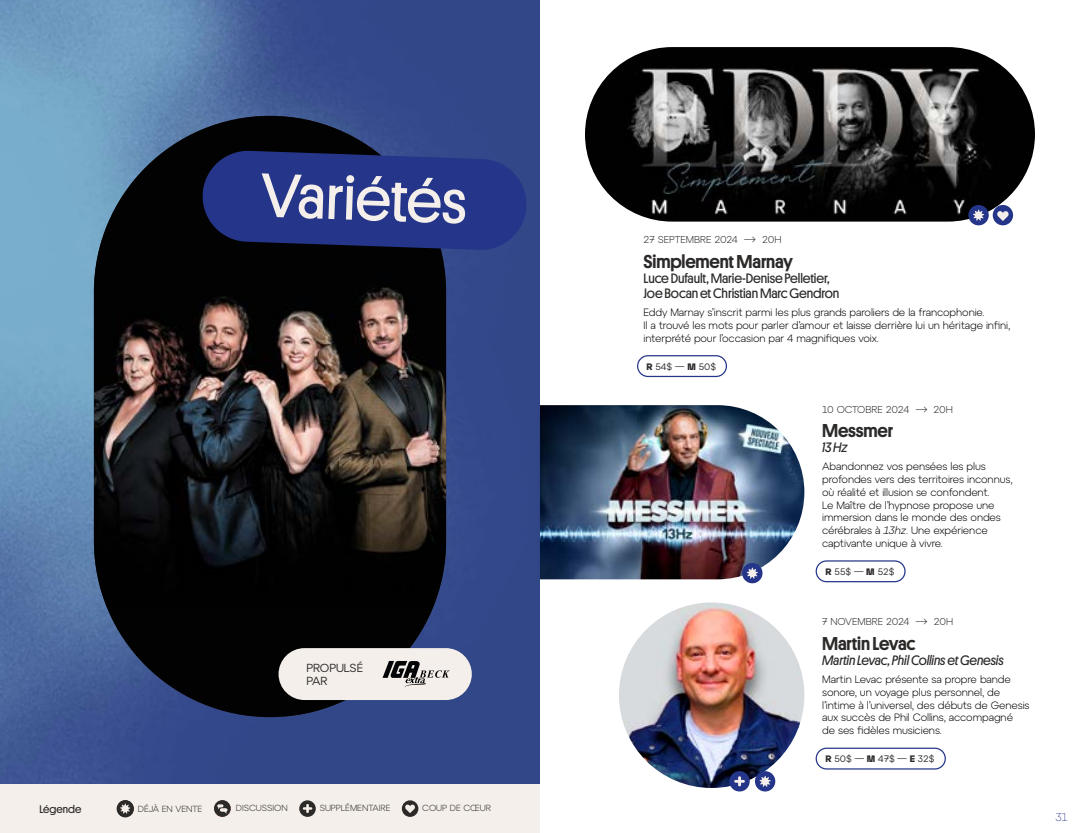
<style>
.page{position:relative;width:1080px;height:833px;background:#fff}
.page>*{position:absolute;margin:0;border:0;box-sizing:border-box;transform-origin:0 0}
.t1{font:62.38px "Platform";color:#f4efea}
.t2{font:500 18.75px "Platform";letter-spacing:-.01em;color:#2c2a29}
.t3{font:13.75px/15px "Platform";letter-spacing:-.01em;color:#2c2a29}
.t4{font:italic 13.75px "Platform";letter-spacing:-.01em;color:#2c2a29}
.t5{font:11.75px/12.5px "Atyp Text";color:#2c2a29}
.t6{font:100 11.25px "Atyp Text";color:#25368a}
.t7{font:11.12px "Platform";color:#2c2a29}
.t8{font:300 10.62px/12.8px "Atyp Text";letter-spacing:-.01em;color:#000}
.t9{font:300 10px "Atyp Text";color:#2c2a29}
.t10{font:300 10px "Atyp Text";letter-spacing:-.03em;color:#2c2a29}
.t11{font:9.38px "Atyp Text";letter-spacing:-.005em;color:#2c2a29}
.t12{font:300 8.88px "Atyp Text";color:#2c2a29}
.s1{font-family:"Atyp Display";font-weight:700}
.s2{font-style:italic}
</style>
<div class="page">
<img style="left:540px;top:405px;width:264px;height:174px">
<div style="left:816px;top:560px;width:90px;height:22px;border:1px solid #25368a;border-radius:10px"></div>
<div style="left:742px;top:563px;width:21px;height:20px;background:#25368a;border-radius:50%"></div>
<svg style="left:747px;top:567px;width:11px;height:11px"></svg>
<img style="left:0;top:0;width:540px;height:784px">
<img style="left:94px;top:116px;width:352px;height:601px;border-radius:176px">
<svg style="left:202px;top:150px;width:325px;height:101px;background:#22327d"></svg>
<div style="left:279px;top:648px;width:193px;height:52px;background:#f4efea;border-radius:26px"></div>
<svg style="left:383px;top:661px;width:67px;height:26px"></svg>
<div style="left:0;top:784px;width:540px;height:48px;background:#f4efea"></div>
<svg style="left:214px;top:800px;width:17px;height:16px"></svg>
<svg style="left:217px;top:802px;width:11px;height:11px"></svg>
<svg style="left:299px;top:800px;width:17px;height:16px"></svg>
<svg style="left:302px;top:803px;width:11px;height:10px"></svg>
<div style="left:117px;top:800px;width:17px;height:17px;background:#2c2a29;border-radius:50%"></div>
<svg style="left:120px;top:803px;width:10px;height:11px"></svg>
<div style="left:402px;top:800px;width:16px;height:16px;background:#2c2a29;border-radius:50%"></div>
<svg style="left:405px;top:804px;width:10px;height:9px"></svg>
<img style="left:585px;top:47px;width:450px;height:174px;border-radius:87px">
<div style="left:637px;top:355px;width:90px;height:22px;border:1px solid #25368a;border-radius:10px"></div>
<div style="left:968px;top:205px;width:21px;height:20px;background:#25368a;border-radius:50%"></div>
<svg style="left:973px;top:209px;width:11px;height:12px"></svg>
<div style="left:993px;top:205px;width:20px;height:20px;background:#25368a;border-radius:50%"></div>
<svg style="left:997px;top:211px;width:12px;height:10px"></svg>
<div style="left:816px;top:747px;width:130px;height:22px;border:1px solid #25368a;border-radius:10px"></div>
<img style="left:619px;top:602px;width:185px;height:186px;border-radius:93px">
<div style="left:755px;top:771px;width:20px;height:20px;background:#25368a;border-radius:50%"></div>
<svg style="left:759px;top:775px;width:12px;height:12px"></svg>
<div style="left:729px;top:771px;width:21px;height:20px;background:#25368a;border-radius:50%"></div>
<svg style="left:734px;top:776px;width:11px;height:10px"></svg>
<h1 class="t1" style="left:263px;top:150px;width:207px;rotate:2deg">Variétés</h1>
<p class="t5" style="left:306px;top:661px;width:58px">PROPULSÉ<br>PAR</p>
<p class="t7" style="left:39px;top:801px;width:43px">Légende</p>
<p class="t12" style="left:138px;top:802px;width:66px">DÉJÀ EN VENTE</p>
<p class="t12" style="left:236px;top:801px;width:53px">DISCUSSION</p>
<p class="t12" style="left:320px;top:801px;width:72px">SUPPLÉMENTAIRE</p>
<p class="t12" style="left:422px;top:801px;width:70px">COUP DE CŒUR</p>
<p class="t9" style="left:644px;top:232px;width:139px">27 SEPTEMBRE 2024 ⟶ 20H</p>
<h2 class="t2" style="left:644px;top:248px;width:151px">Simplement Marnay</h2>
<p class="t3" style="left:644px;top:270px;width:197px">Luce Dufault, Marie-Denise Pelletier,<br>Joe Bocan et Christian Marc Gendron</p>
<p class="t8" style="left:644px;top:305px;width:368px">Eddy Marnay s’inscrit parmi les plus grands paroliers de la francophonie.<br>Il a trouvé les mots pour parler d’amour et laisse derrière lui un héritage infini, interprété pour l’occasion par 4 magnifiques voix.</p>
<p class="t11" style="left:647px;top:359px;width:71px"><span class="s1">R</span> 54$ — <span class="s1">M</span> 50$</p>
<p class="t10" style="left:822px;top:401px;width:132px">10 OCTOBRE 2024 ⟶ 20H</p>
<h2 class="t2" style="left:822px;top:417px;width:72px">Messmer</h2>
<p class="t4" style="left:822px;top:437px;width:27px">13 Hz</p>
<p class="t8" style="left:822px;top:459px;width:192px">Abandonnez vos pensées les plus profondes vers des territoires inconnus, où réalité et illusion se confondent.<br>Le Maître de l’hypnose propose une immersion dans le monde des ondes cérébrales à <span class="s2">13hz</span>. Une expérience captivante unique à vivre.</p>
<p class="t11" style="left:826px;top:564px;width:70px"><span class="s1">R</span> 55$ — <span class="s1">M</span> 52$</p>
<p class="t9" style="left:822px;top:614px;width:133px">7 NOVEMBRE 2024 ⟶ 20H</p>
<h2 class="t2" style="left:822px;top:629px;width:95px">Martin Levac</h2>
<p class="t4" style="left:822px;top:650px;width:183px">Martin Levac, Phil Collins et Genesis</p>
<p class="t8" style="left:822px;top:672px;width:209px">Martin Levac présente sa propre bande sonore, un voyage plus personnel, de l’intime à l’universel, des débuts de Genesis aux succès de Phil Collins, accompagné<br>de ses fidèles musiciens.</p>
<p class="t11" style="left:825px;top:751px;width:111px"><span class="s1">R</span> 50$ — <span class="s1">M</span> 47$ — <span class="s1">E</span> 32$</p>
<p class="t6" style="left:1055px;top:809px;width:14px">31</p>
</div>
